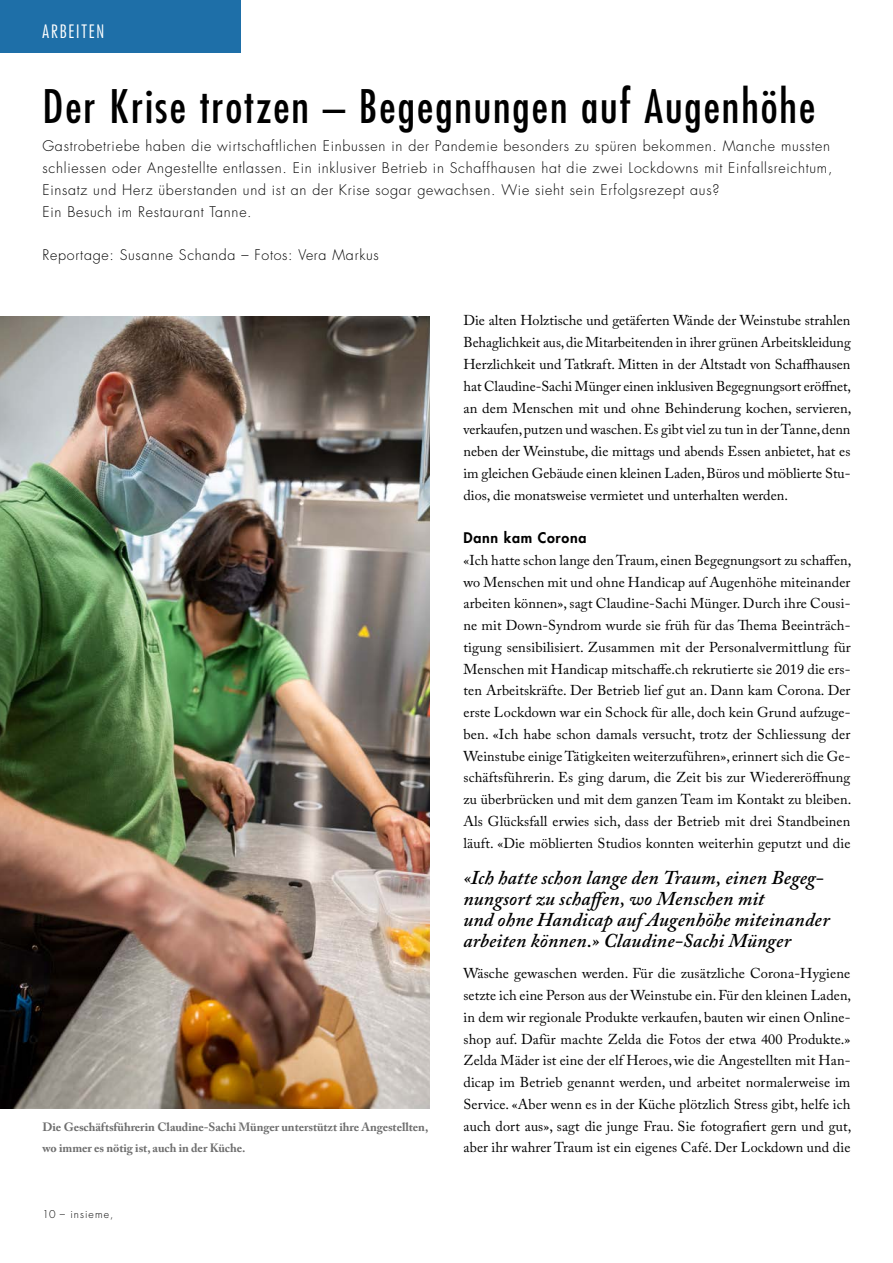
<style>
.page{position:relative;width:893px;height:1263px;background:#fff}
.page>*{position:absolute;margin:0;border:0;box-sizing:border-box;transform-origin:0 0}
.t1{font:condensed 45px "Futura Std";letter-spacing:.045em;color:#000}
.t2{font:italic 600 19.5px/21px "Adobe Caslon Pro";letter-spacing:.005em;color:#000}
.t3{font:300 condensed 18px "Futura Std";letter-spacing:.1em;color:#fff}
.t4{font:14.25px/21.8px "Adobe Caslon Pro";letter-spacing:.01em;color:#000;text-align:justify}
.t5{font:300 14.25px/21.8px "Futura Std";letter-spacing:.05em;color:#000}
.t6{font:800 14.25px "Futura Std";letter-spacing:.05em;color:#000}
.t7{font:700 12px/21.8px "Adobe Caslon Pro";letter-spacing:-.005em;color:#6e6e6e}
.t8{font:300 10.5px "Futura Std";letter-spacing:.1em;color:#000}
</style>
<div class="page">
<div style="left:0;top:0;width:240px;height:53px;background:#1e6fa8"></div>
<img style="left:0;top:317px;width:429px;height:792px">
<p class="t3" style="left:43px;top:21px;width:63px">ARBEITEN</p>
<h1 class="t1" style="left:43px;top:80px;width:774px">Der Krise trotzen – Begegnungen auf Augenhöhe</h1>
<p class="t5" style="left:43px;top:136px;width:791px">Gastrobetriebe haben die wirtschaftlichen Einbussen in der Pandemie besonders zu spüren bekommen. Manche mussten schliessen oder Angestellte entlassen. Ein inklusiver Betrieb in Schaffhausen hat die zwei Lockdowns mit Einfallsreichtum, Einsatz und Herz überstanden und ist an der Krise sogar gewachsen. Wie sieht sein Erfolgsrezept aus?<br>Ein Besuch im Restaurant Tanne.</p>
<p class="t5" style="left:43px;top:244px;width:338px">Reportage: Susanne Schanda – Fotos: Vera Markus</p>
<p class="t4" style="left:463px;top:310px;width:389px">Die alten Holztische und getäferten Wände der Weinstube strahlen Behaglichkeit aus, die Mitarbeitenden in ihrer grünen Arbeitskleidung Herzlichkeit und Tatkraft. Mitten in der Altstadt von Schaffhausen hat Claudine-Sachi Münger einen inklusiven Begegnungsort eröffnet, an dem Menschen mit und ohne Behinderung kochen, servieren, verkaufen, putzen und waschen. Es gibt viel zu tun in der Tanne, denn neben der Weinstube, die mittags und abends Essen anbietet, hat es im gleichen Gebäude einen kleinen Laden, Büros und möblierte Stu&shy;dios, die monatsweise vermietet und unterhalten werden.</p>
<p class="t6" style="left:463px;top:529px;width:124px">Dann kam Corona</p>
<p class="t4" style="left:463px;top:549px;width:389px">«Ich hatte schon lange den Traum, einen Begegnungsort zu schaffen, wo Menschen mit und ohne Handicap auf Augenhöhe miteinander arbeiten können», sagt Claudine-Sachi Münger. Durch ihre Cousi&shy;ne mit Down-Syndrom wurde sie früh für das Thema Beeinträch&shy;tigung sensibilisiert. Zusammen mit der Personalvermittlung für Menschen mit Handicap mitschaffe.ch rekrutierte sie 2019 die ers&shy;ten Arbeitskräfte. Der Betrieb lief gut an. Dann kam Corona. Der erste Lockdown war ein Schock für alle, doch kein Grund aufzuge&shy;ben. «Ich habe schon damals versucht, trotz der Schliessung der Weinstube einige Tätigkeiten weiterzuführen», erinnert sich die Ge&shy;schäftsführerin. Es ging darum, die Zeit bis zur Wiedereröffnung zu überbrücken und mit dem ganzen Team im Kontakt zu bleiben.<br>Als Glücksfall erwies sich, dass der Betrieb mit drei Standbeinen läuft. «Die möblierten Studios konnten weiterhin geputzt und die</p>
<p class="t7" style="left:43px;top:1116px;width:387px">Die Geschäftsführerin Claudine-Sachi Münger unterstützt ihre Angestellten, wo immer es nötig ist, auch in der Küche.</p>
<p class="t8" style="left:43px;top:1207px;width:72px">10 – insieme,</p>
<h2 class="t2" style="left:463px;top:867px;width:368px">«Ich hatte schon lange den Traum, einen Begeg&shy;nungsort zu schaffen, wo Menschen mit<br>und ohne Handicap auf Augenhöhe miteinander arbeiten können.» Claudine-Sachi Münger</h2>
<p class="t4" style="left:463px;top:962px;width:389px">Wäsche gewaschen werden. Für die zusätzliche Corona-Hygiene setzte ich eine Person aus der Weinstube ein. Für den kleinen Laden, in dem wir regionale Produkte verkaufen, bauten wir einen Online&shy;shop auf. Dafür machte Zelda die Fotos der etwa 400 Produkte.» Zelda Mäder ist eine der elf Heroes, wie die Angestellten mit Han&shy;dicap im Betrieb genannt werden, und arbeitet normalerweise im Service. «Aber wenn es in der Küche plötzlich Stress gibt, helfe ich auch dort aus», sagt die junge Frau. Sie fotografiert gern und gut, aber ihr wahrer Traum ist ein eigenes Café. Der Lockdown und die</p>
</div>
